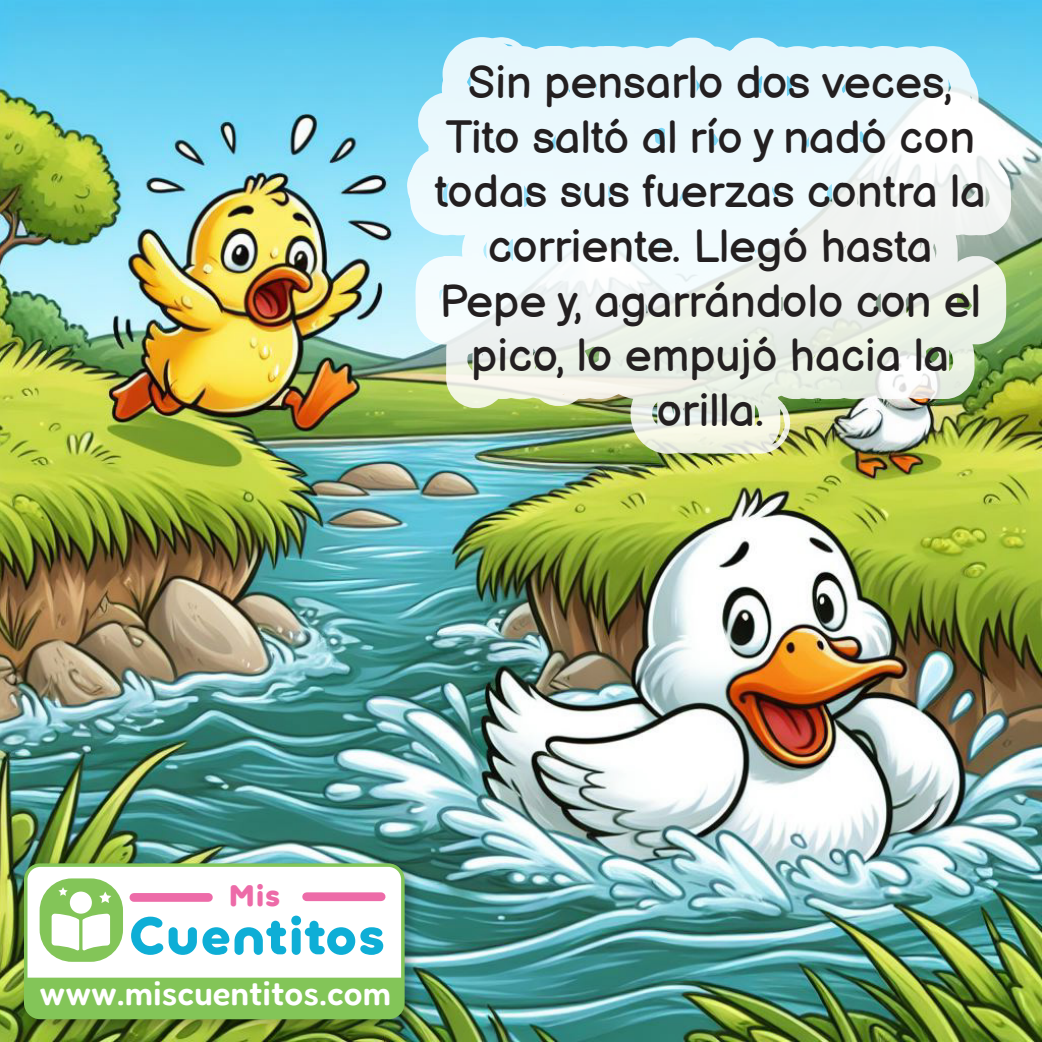
<style>
.page{position:relative;width:1042px;height:1042px;background:#fff}
.page>*{position:absolute;margin:0;border:0;box-sizing:border-box;transform-origin:0 0}
.t1{font:53.02px "Ultima Regular 4";color:#0eaed6}
.t2{font:45.5px/54.6px "Balsamiq Sans";color:#231f20;text-align:center}
.t3{font:500 semi-condensed 33.6px "Fredoka";color:#fff;scale:1.14 1}
.t4{font:30.1px "Ultima Regular 4";color:#ed6ba8}
</style>
<div class="page">
<img style="left:0;top:0;width:1042px;height:1042px">
<img style="left:406px;top:0;width:620px;height:521px">
<img style="left:14px;top:853px;width:410px;height:186px">
<div style="left:26px;top:865px;width:377px;height:152px;background:#fff;border-radius:15px"></div>
<div style="left:24px;top:863px;width:381px;height:156px;border:4px solid #83c558;border-radius:15px"></div>
<div style="left:307px;top:892px;width:74px;height:9px;background:#ed6ba8"></div>
<div style="left:134px;top:893px;width:74px;height:9px;background:#ed6ba8"></div>
<div style="left:40px;top:878px;width:83px;height:84px;background:#83c558;border-radius:32px"></div>
<svg style="left:52px;top:887px;width:59px;height:64px"></svg>
<div style="left:26px;top:978px;width:377px;height:39px;background:#83c558"></div>
<p class="t2" style="left:434px;top:53px;width:553px">Sin pensarlo dos veces,<br>Tito saltó al río y nadó con todas sus fuerzas contra la corriente. Llegó hasta<br>Pepe y, agarrándolo con el pico, lo empujó hacia la orilla.</p>
<p class="t4" style="left:229px;top:876px;width:53px">Mis</p>
<p class="t1" style="left:128px;top:901px;width:258px">Cuentitos</p>
<p class="t3" style="left:40px;top:972px;width:310px">www.miscuentitos.com</p>
</div>
